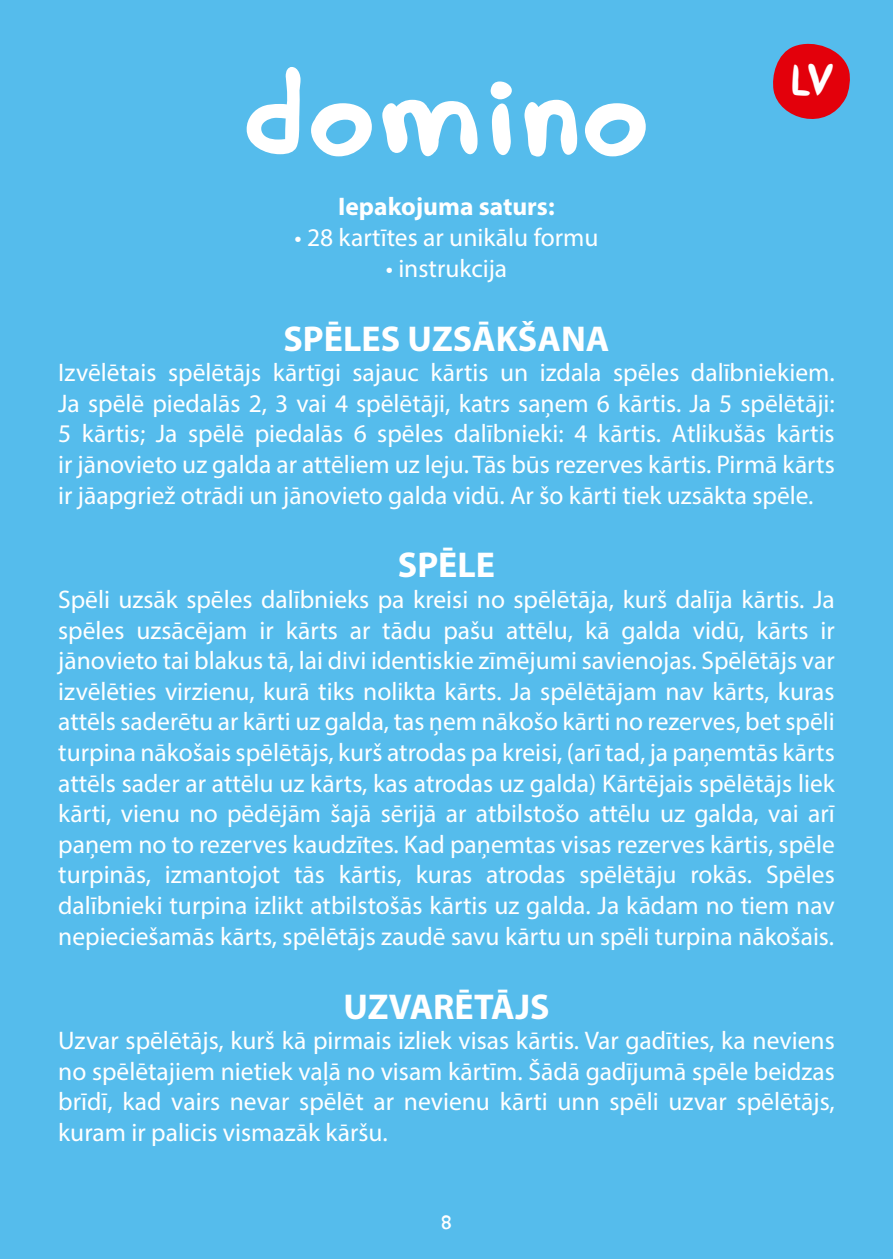
<style>
.page{position:relative;width:893px;height:1259px;background:#55bcec}
.page>*{position:absolute;margin:0;border:0;box-sizing:border-box;transform-origin:0 0}
.t1{font:700 144px "Peppa";color:#fff}
.t2{font:700 45.3px "Peppa";color:#fff}
.t3{font:700 36px "Myriad Pro";color:#fff}
.t4{font:25.5px/30.6px "Myriad Pro";color:#fff;text-align:justify}
.t5{font:700 25.5px "Myriad Pro";color:#fff}
.t6{font:700 21px "Peppa";color:#fff}
</style>
<div class="page">
<svg style="left:773px;top:43px;width:77px;height:76px"></svg>
<h1 class="t1" style="left:242px;top:17px;width:411px">domino</h1>
<h2 class="t2" style="left:792px;top:52px;width:44px">LV</h2>
<p class="t5" style="left:338px;top:190px;width:218px">Iepakojuma saturs:</p>
<p class="t4" style="left:294px;top:222px;width:306px">• 28 kartītes ar unikālu formu</p>
<p class="t4" style="left:386px;top:252px;width:123px">• instrukcija</p>
<h3 class="t3" style="left:284px;top:315px;width:327px">SPĒLES UZSĀKŠANA</h3>
<p class="t4" style="left:58px;top:357px;width:778px">Izvēlētais spēlētājs kārtīgi sajauc kārtis un izdala spēles dalībniekiem.<br>Ja spēlē piedalās 2, 3 vai 4 spēlētāji, katrs saņem 6 kārtis. Ja 5 spēlētāji:<br>5 kārtis; Ja spēlē piedalās 6 spēles dalībnieki: 4 kārtis. Atlikušās kārtis ir jānovieto uz galda ar attēliem uz leju. Tās būs rezerves kārtis. Pirmā kārts ir jāapgriež otrādi un jānovieto galda vidū. Ar šo kārti tiek uzsākta spēle.</p>
<h3 class="t3" style="left:398px;top:542px;width:99px">SPĒLE</h3>
<p class="t4" style="left:58px;top:584px;width:778px">Spēli uzsāk spēles dalībnieks pa kreisi no spēlētāja, kurš dalīja kārtis. Ja spēles uzsācējam ir kārts ar tādu pašu attēlu, kā galda vidū, kārts ir jānovieto tai blakus tā, lai divi identiskie zīmējumi savienojas. Spēlētājs var izvēlēties virzienu, kurā tiks nolikta kārts. Ja spēlētājam nav kārts, kuras attēls saderētu ar kārti uz galda, tas ņem nākošo kārti no rezerves, bet spēli turpina nākošais spēlētājs, kurš atrodas pa kreisi, (arī tad, ja paņemtās kārts attēls sader ar attēlu uz kārts, kas atrodas uz galda) Kārtējais spēlētājs liek kārti, vienu no pēdējām šajā sērijā ar atbilstošo attēlu uz galda, vai arī paņem no to rezerves kaudzītes. Kad paņemtas visas rezerves kārtis, spēle turpinās, izmantojot tās kārtis, kuras atrodas spēlētāju rokās. Spēles dalībnieki turpina izlikt atbilstošās kārtis uz galda. Ja kādam no tiem nav nepieciešamās kārts, spēlētājs zaudē savu kārtu un spēli turpina nākošais.</p>
<h3 class="t3" style="left:343px;top:983px;width:208px">UZVARĒTĀJS</h3>
<p class="t4" style="left:58px;top:1025px;width:778px">Uzvar spēlētājs, kurš kā pirmais izliek visas kārtis. Var gadīties, ka neviens no spēlētajiem nietiek vaļā no visam kārtīm. Šādā gadījumā spēle beidzas brīdī, kad vairs nevar spēlēt ar nevienu kārti unn spēli uzvar spēlētājs, kuram ir palicis vismazāk kāršu.</p>
<p class="t6" style="left:441px;top:1209px;width:12px">8</p>
</div>
